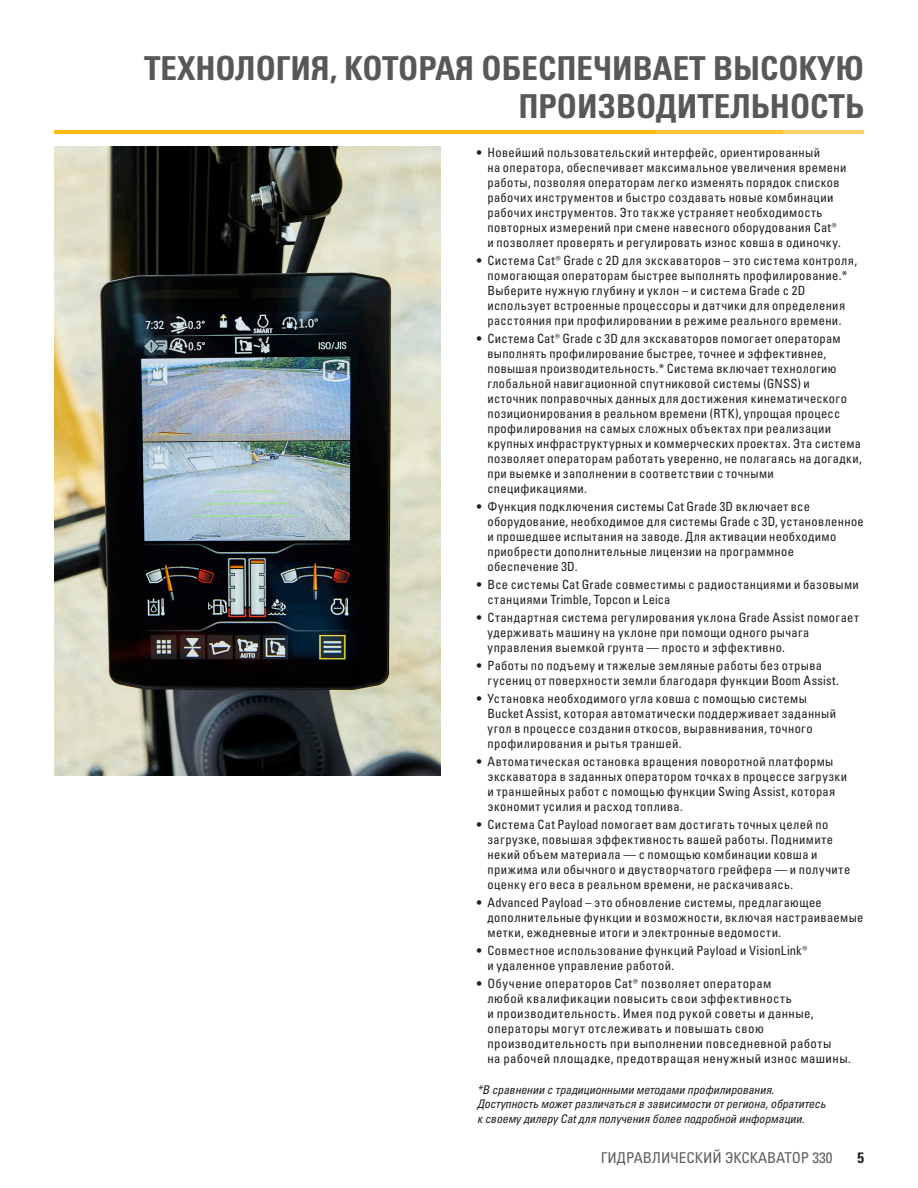
<style>
.page{position:relative;width:918px;height:1188px;background:#fff}
.page>*{position:absolute;margin:0;border:0;box-sizing:border-box;transform-origin:0 0}
.Headline_medium_gray{font:33px/37.5px "Univers LTCYR 67 Bold Cond";color:#57585a;text-align:right}
.t1{font:condensed 15px "Univers LTCYR 57";color:#5d6163}
.t2{font:15px "Univers LTCYR 67 Bold Cond";color:#231f20}
.t3{font:condensed 12.75px/15px "Univers LTCYR 57";letter-spacing:.03em;color:#231f20}
.Feature_Textp{font:12px/14.4px "Univers LTCYR 57 Condensed Obl";letter-spacing:-.005em;color:#231f20}
</style>
<div class="page">
<hr style="left:54px;top:130px;width:601px;height:4px;background:#fcba13">
<hr style="left:654px;top:130px;width:128px;height:4px;background:#fcc437">
<hr style="left:782px;top:130px;width:82px;height:4px;background:#fdd266">
<img style="left:54px;top:147px;width:387px;height:629px">
<p class="Headline_medium_gray" style="left:144px;top:49px;width:721px">ТЕХНОЛОГИЯ, КОТОРАЯ ОБЕСПЕЧИВАЕТ ВЫСОКУЮ<br>ПРОИЗВОДИТЕЛЬНОСТЬ</p>
<p class="t3" style="left:488px;top:145px;width:361px;text-indent:-10px">• Новейший пользовательский интерфейс, ориентированный<br>на оператора, обеспечивает максимальное увеличения времени работы, позволяя операторам легко изменять порядок списков рабочих инструментов и быстро создавать новые комбинации рабочих инструментов. Это также устраняет необходимость повторных измерений при смене навесного оборудования Cat®<br>и позволяет проверять и регулировать износ ковша в одиночку.</p>
<p class="t3" style="left:488px;top:253px;width:371px;text-indent:-10px">• Система Cat® Grade с 2D для экскаваторов – это система контроля, помогающая операторам быстрее выполнять профилирование.* Выберите нужную глубину и уклон – и система Grade с 2D использует встроенные процессоры и датчики для определения расстояния при профилировании в режиме реального времени.</p>
<p class="t3" style="left:488px;top:331px;width:376px;text-indent:-10px">• Система Cat® Grade с 3D для экскаваторов помогает операторам выполнять профилирование быстрее, точнее и эффективнее, повышая производительность.* Система включает технологию глобальной навигационной спутниковой системы (GNSS) и источник поправочных данных для достижения кинематического позиционирования в реальном времени (RTK), упрощая процесс профилирования на самых сложных объектах при реализации крупных инфраструктурных и коммерческих проектах. Эта система позволяет операторам работать уверенно, не полагаясь на догадки, при выемке и заполнении в соответствии с точными спецификациями.</p>
<p class="t3" style="left:488px;top:499px;width:378px;text-indent:-10px">• Функция подключения системы Cat Grade 3D включает все оборудование, необходимое для системы Grade с 3D, установленное и прошедшее испытания на заводе. Для активации необходимо приобрести дополнительные лицензии на программное обеспечение 3D.</p>
<p class="t3" style="left:488px;top:577px;width:373px;text-indent:-10px">• Все системы Cat Grade совместимы с радиостанциями и базовыми станциями Trimble, Topcon и Leica</p>
<p class="t3" style="left:488px;top:610px;width:373px;text-indent:-10px">• Стандартная система регулирования уклона Grade Assist помогает удерживать машину на уклоне при помощи одного рычага управления выемкой грунта — просто и эффективно.</p>
<p class="t3" style="left:488px;top:658px;width:353px;text-indent:-10px">• Работы по подъему и тяжелые земляные работы без отрыва гусениц от поверхности земли благодаря функции Boom Assist.</p>
<p class="t3" style="left:488px;top:691px;width:350px;text-indent:-10px">• Установка необходимого угла ковша с помощью системы Bucket Assist, которая автоматически поддерживает заданный угол в процессе создания откосов, выравнивания, точного профилирования и рытья траншей.</p>
<p class="t3" style="left:488px;top:754px;width:361px;text-indent:-10px">• Автоматическая остановка вращения поворотной платформы экскаватора в заданных оператором точках в процессе загрузки и траншейных работ с помощью функции Swing Assist, которая экономит усилия и расход топлива.</p>
<p class="t3" style="left:488px;top:817px;width:364px;text-indent:-10px">• Система Cat Payload помогает вам достигать точных целей по загрузке, повышая эффективность вашей работы. Поднимите некий объем материала — с помощью комбинации ковша и прижима или обычного и двустворчатого грейфера — и получите оценку его веса в реальном времени, не раскачиваясь.</p>
<p class="t3" style="left:488px;top:895px;width:378px;text-indent:-10px">• Advanced Payload – это обновление системы, предлагающее дополнительные функции и возможности, включая настраиваемые метки, ежедневные итоги и электронные ведомости.</p>
<p class="t3" style="left:488px;top:943px;width:322px;text-indent:-10px">• Совместное использование функций Payload и VisionLink® и удаленное управление работой.</p>
<p class="t3" style="left:488px;top:976px;width:365px;text-indent:-10px">• Обучение операторов Cat® позволяет операторам<br>любой квалификации повысить свои эффективность<br>и производительность. Имея под рукой советы и данные, операторы могут отслеживать и повышать свою производительность при выполнении повседневной работы<br>на рабочей площадке, предотвращая ненужный износ машины.</p>
<p class="Feature_Textp" style="left:477px;top:1082px;width:299px">*В сравнении с традиционными методами профилирования.</p>
<p class="Feature_Textp" style="left:477px;top:1096px;width:350px">Доступность может различаться в зависимости от региона, обратитесь к своему дилеру Cat для получения более подробной информации.</p>
<p class="t1" style="left:601px;top:1148px;width:233px">ГИДРАВЛИЧЕСКИЙ ЭКСКАВАТОР 330</p>
<p class="t2" style="left:857px;top:1148px;width:8px">5</p>
</div>
